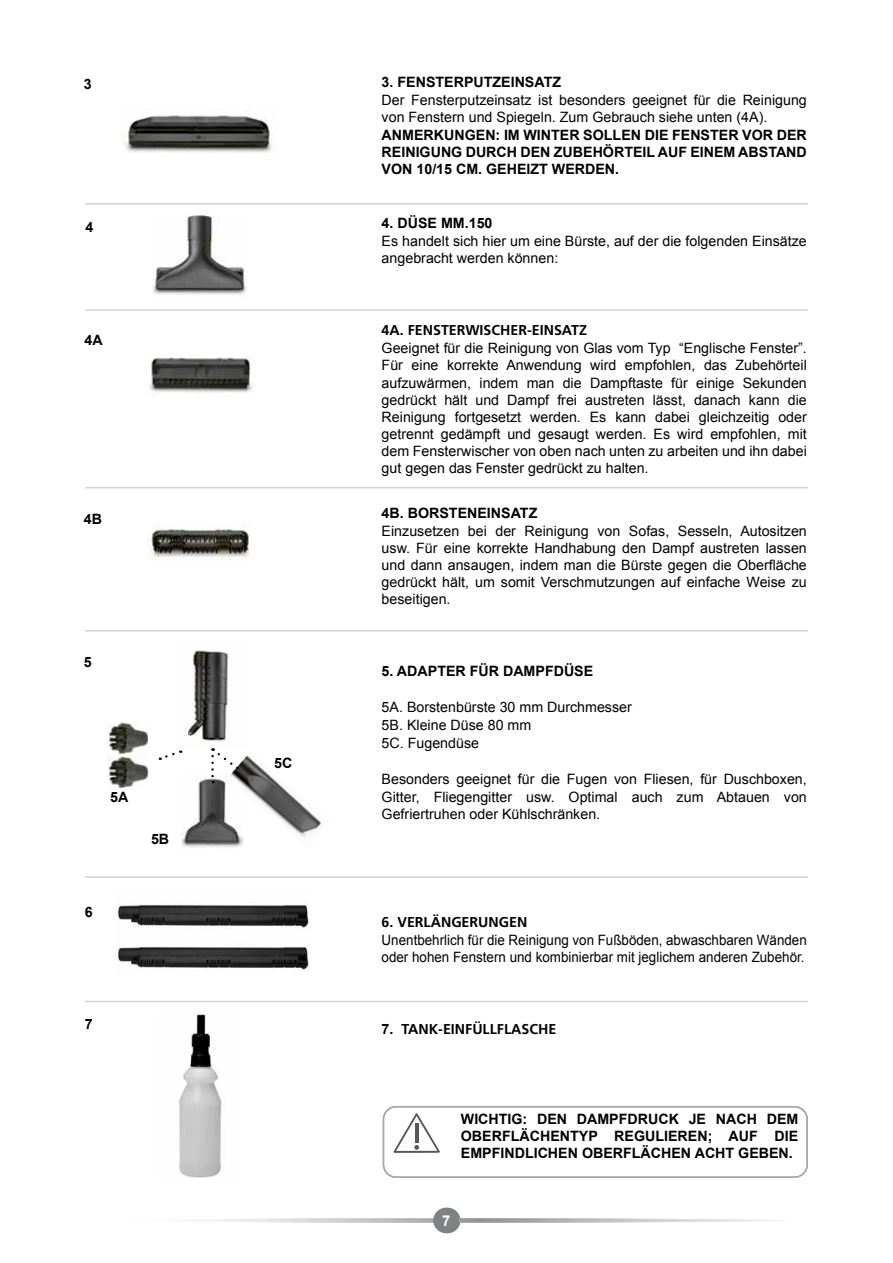
<style>
.page{position:relative;width:893px;height:1263px;background:#fff}
.page>*{position:absolute;margin:0;border:0;box-sizing:border-box;transform-origin:0 0}
.t1{font:700 15px "Arial";color:#fff}
.t2{font:14.25px/17.1px "Arial";color:#000}
.t3{font:700 14.25px/17.1px "Arial";color:#000;text-align:justify}
.t4{font:14.25px/17.1px "Arial";color:#000;scale:.94 1}
.t5{font:700 14.25px "Frutiger LT Std";color:#000}
.s1{font-family:"Arial"}
</style>
<div class="page">
<img style="left:118px;top:904px;width:191px;height:25px">
<img style="left:118px;top:946px;width:191px;height:25px">
<img style="left:179px;top:1014px;width:43px;height:164px">
<img style="left:124px;top:110px;width:148px;height:43px">
<img style="left:153px;top:215px;width:93px;height:80px">
<img style="left:149px;top:357px;width:104px;height:36px">
<img style="left:148px;top:523px;width:102px;height:35px">
<img style="left:181px;top:778px;width:46px;height:70px">
<img style="left:227px;top:755px;width:95px;height:93px">
<img style="left:184px;top:650px;width:45px;height:93px">
<img style="left:107px;top:722px;width:41px;height:67px">
<svg style="left:160px;top:750px;width:21px;height:10px"></svg>
<svg style="left:211px;top:748px;width:27px;height:35px"></svg>
<hr style="left:85px;top:1001px;width:723px;height:1px;background:#d3d3d2">
<hr style="left:85px;top:876px;width:723px;height:2px;background:#d3d3d2">
<hr style="left:85px;top:630px;width:723px;height:1px;background:#d3d3d2">
<hr style="left:85px;top:487px;width:723px;height:1px;background:#d3d3d2">
<hr style="left:85px;top:309px;width:723px;height:2px;background:#d3d3d2">
<hr style="left:85px;top:203px;width:723px;height:2px;background:#d3d3d2">
<div style="left:435px;top:1208px;width:25px;height:25px;background:#7f8284;border-radius:50%"></div>
<svg style="left:204px;top:1218px;width:580px;height:4px"></svg>
<div style="left:433px;top:1208px;width:26px;height:25px;background:#7f8284;border-radius:50%"></div>
<div style="left:383px;top:1106px;width:425px;height:72px;border:2px solid #a9a8a6;border-radius:13px"></div>
<svg style="left:394px;top:1113px;width:46px;height:39px"></svg>
<p class="t3" style="left:84px;top:76px;width:9px">3</p>
<p class="t3" style="left:86px;top:219px;width:9px">4</p>
<p class="t3" style="left:84px;top:332px;width:20px">4A</p>
<p class="t3" style="left:84px;top:511px;width:20px">4B</p>
<p class="t3" style="left:84px;top:654px;width:9px">5</p>
<p class="t3" style="left:110px;top:789px;width:20px">5A</p>
<p class="t3" style="left:151px;top:831px;width:20px">5B</p>
<p class="t3" style="left:85px;top:904px;width:9px">6</p>
<p class="t3" style="left:85px;top:1016px;width:9px">7</p>
<p class="t3" style="left:274px;top:755px;width:20px">5C</p>
<p class="t3" style="left:382px;top:74px;width:181px">3. FENSTERPUTZEINSATZ</p>
<p class="t2" style="left:382px;top:92px;width:427px">Der Fensterputzeinsatz ist besonders geeignet für die Reinigung von Fenstern und Spiegeln. Zum Gebrauch siehe unten (4A).</p>
<p class="t3" style="left:382px;top:127px;width:427px">ANMERKUNGEN: IM WINTER SOLLEN DIE FENSTER VOR DER REINIGUNG DURCH DEN ZUBEHÖRTEIL AUF EINEM ABSTAND VON 10/15 CM. GEHEIZT WERDEN.</p>
<p class="t3" style="left:382px;top:215px;width:112px">4. DÜSE MM.150</p>
<p class="t2" style="left:382px;top:233px;width:427px">Es handelt sich hier um eine Bürste, auf der die folgenden Einsätze angebracht werden können:</p>
<p class="t5" style="left:382px;top:322px;width:207px">4A. FENSTERWISCHER-EINSATZ</p>
<p class="t2" style="left:382px;top:340px;width:427px;text-align:justify">Geeignet für die Reinigung von Glas vom Typ “Englische Fenster”.<br>Für eine korrekte Anwendung wird empfohlen, das Zubehörteil aufzuwärmen, indem man die Dampftaste für einige Sekunden gedrückt hält und Dampf frei austreten lässt, danach kann die Reinigung fortgesetzt werden. Es kann dabei gleichzeitig oder getrennt gedämpft und gesaugt werden. Es wird empfohlen, mit dem Fensterwischer von oben nach unten zu arbeiten und ihn dabei gut gegen das Fenster gedrückt zu halten.</p>
<p class="t3" style="left:382px;top:505px;width:157px">4B. BORSTENEINSATZ</p>
<p class="t2" style="left:382px;top:523px;width:427px;text-align:justify">Einzusetzen bei der Reinigung von Sofas, Sesseln, Autositzen usw. Für eine korrekte Handhabung den Dampf austreten lassen und dann ansaugen, indem man die Bürste gegen die Oberfläche gedrückt hält, um somit Verschmutzungen auf einfache Weise zu beseitigen.</p>
<p class="t3" style="left:382px;top:663px;width:213px">5. ADAPTER FÜR DAMPFDÜSE</p>
<p class="t2" style="left:382px;top:699px;width:252px;line-height:18px">5A. Borstenbürste 30 mm Durchmesser<br>5B. Kleine Düse 80 mm<br>5C. Fugendüse</p>
<p class="t2" style="left:382px;top:771px;width:427px;text-align:justify">Besonders geeignet für die Fugen von Fliesen, für Duschboxen, Gitter, Fliegengitter usw. Optimal auch zum Abtauen von Gefriertruhen oder Kühlschränken.</p>
<p class="t5" style="left:382px;top:913px;width:147px">6. VERLÄNGERUNGEN</p>
<p class="t4" style="left:382px;top:931px;width:454px">Unentbehrlich für die Reinigung von Fußböden, abwaschbaren Wänden oder hohen Fenstern und kombinierbar mit jeglichem anderen Zubehör.</p>
<p class="t5" style="left:382px;top:1020px;width:176px"><span class="s1">7.</span> TANK-EINFÜLLFLASCHE</p>
<p class="t3" style="left:461px;top:1111px;width:339px">WICHTIG: DEN DAMPFDRUCK JE NACH DEM OBERFLÄCHENTYP REGULIEREN; AUF DIE EMPFINDLICHEN OBERFLÄCHEN ACHT GEBEN.</p>
<p class="t1" style="left:444px;top:1210px;width:10px">7</p>
</div>
